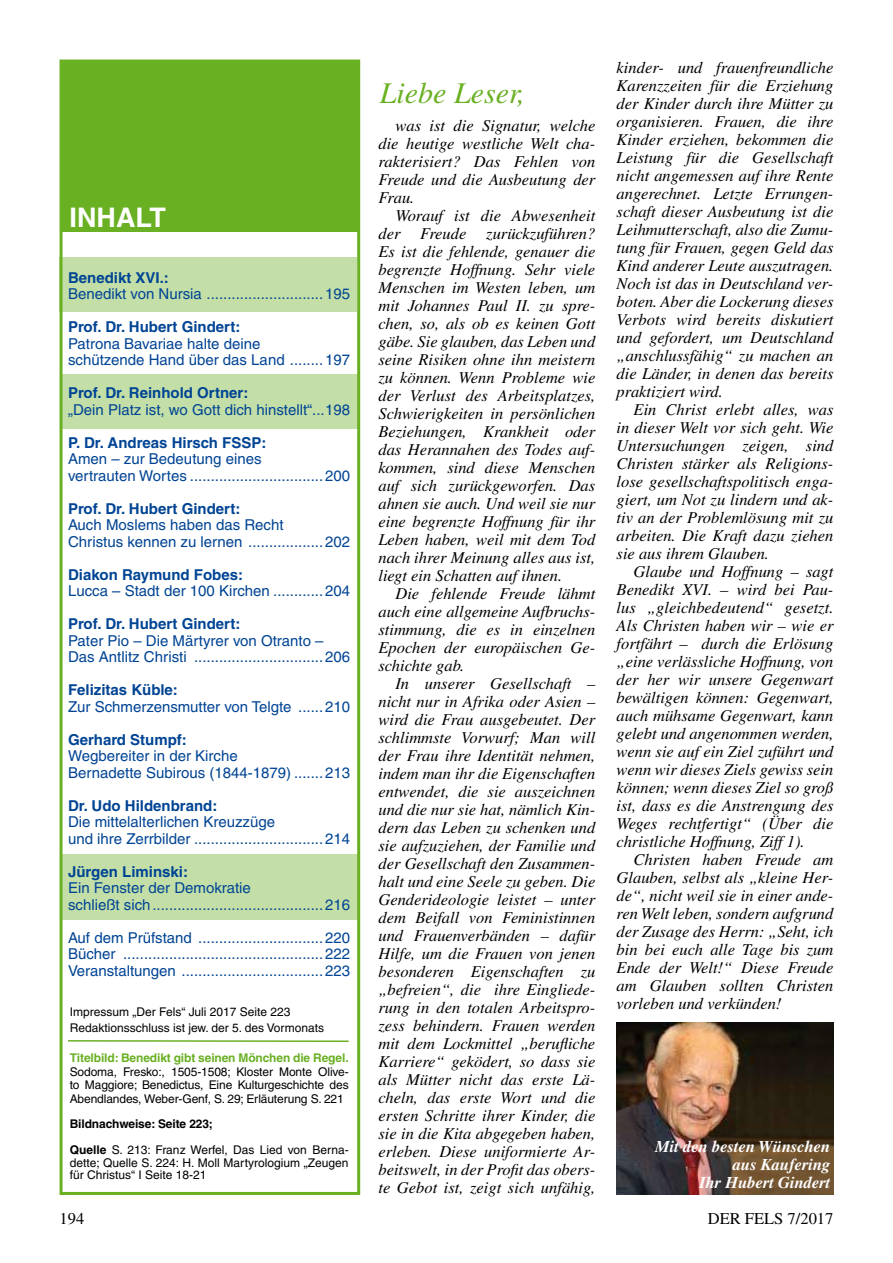
<style>
.page{position:relative;width:893px;height:1263px;background:#fff}
.page>*{position:absolute;margin:0;border:0;box-sizing:border-box;transform-origin:0 0}
.t1{font:italic 30px "Times";color:#6ab023}
.t2{font:700 27px "Helvetica";color:#fff}
.t3{font:italic 16.5px/18px "Times";color:#000;text-align:justify}
.t4{font:italic 700 16.5px/18px "Times";color:#fff;text-align:right}
.t5{font:16.5px "Times";color:#000}
.t6{font:15px/16.5px "Helvetica";color:#004494}
.t7{font:700 15px "Helvetica";color:#004494}
.t8{font:12px/13.5px "Helvetica";color:#000}
.t9{font:700 12px "Helvetica";letter-spacing:-.01em;color:#6ab023}
.s1{font-weight:700}
</style>
<div class="page">
<div style="left:62px;top:855px;width:297px;height:65px;background:#c3dfa7"></div>
<div style="left:61px;top:375px;width:297px;height:54px;background:#c3dfa7"></div>
<div style="left:60px;top:257px;width:297px;height:54px;background:#c3dfa7"></div>
<div style="left:60px;top:60px;width:300px;height:1135px;border:3px solid #6ab023"></div>
<div style="left:62px;top:62px;width:296px;height:170px;background:#6ab023"></div>
<hr style="left:68px;top:1040px;width:281px;height:2px;background:#6ab023">
<img style="left:617px;top:1022px;width:216px;height:173px">
<h2 class="t2" style="left:70px;top:201px;width:98px">INHALT</h2>
<p class="t7" style="left:68px;top:268px;width:102px">Benedikt XVI.:</p>
<p class="t6" style="left:68px;top:286px;width:283px">Benedikt von Nursia ............................195</p>
<p class="t7" style="left:68px;top:318px;width:174px">Prof. Dr. Hubert Gindert:</p>
<p class="t6" style="left:68px;top:335px;width:283px">Patrona Bavariae halte deine<br>schützende Hand über das Land ........197</p>
<p class="t7" style="left:68px;top:384px;width:182px">Prof. Dr. Reinhold Ortner:</p>
<p class="t6" style="left:68px;top:401px;width:283px">„Dein Platz ist, wo Gott dich hinstellt“...198</p>
<p class="t7" style="left:68px;top:433px;width:200px">P. Dr. Andreas Hirsch FSSP:</p>
<p class="t6" style="left:68px;top:451px;width:283px">Amen – zur Bedeutung eines<br>vertrauten Wortes ................................200</p>
<p class="t7" style="left:68px;top:499px;width:174px">Prof. Dr. Hubert Gindert:</p>
<p class="t6" style="left:68px;top:517px;width:283px">Auch Moslems haben das Recht<br>Christus kennen zu lernen ..................202</p>
<p class="t7" style="left:68px;top:565px;width:177px">Diakon Raymund Fobes:</p>
<p class="t6" style="left:68px;top:583px;width:283px">Lucca – Stadt der 100 Kirchen ............204</p>
<p class="t7" style="left:68px;top:615px;width:174px">Prof. Dr. Hubert Gindert:</p>
<p class="t6" style="left:68px;top:632px;width:283px">Pater Pio – Die Märtyrer von Otranto –<br>Das Antlitz Christi ...............................206</p>
<p class="t7" style="left:68px;top:681px;width:111px">Felizitas Küble:</p>
<p class="t6" style="left:68px;top:698px;width:283px">Zur Schmerzensmutter von Telgte ......210</p>
<p class="t7" style="left:68px;top:730px;width:120px">Gerhard Stumpf:</p>
<p class="t6" style="left:68px;top:748px;width:283px">Wegbereiter in der Kirche<br>Bernadette Subirous (1844-1879) .......213</p>
<p class="t7" style="left:68px;top:796px;width:151px">Dr. Udo Hildenbrand:</p>
<p class="t6" style="left:68px;top:814px;width:283px">Die mittelalterlichen Kreuzzüge<br>und ihre Zerrbilder ...............................214</p>
<p class="t7" style="left:68px;top:862px;width:121px">Jürgen Liminski:</p>
<p class="t6" style="left:68px;top:880px;width:283px">Ein Fenster der Demokratie<br>schließt sich.........................................216</p>
<p class="t6" style="left:68px;top:929px;width:283px;text-align:justify">Auf dem Prüfstand ..............................220<br>Bücher ................................................222<br>Veranstaltungen ..................................223</p>
<p class="t8" style="left:70px;top:1003px;width:256px;line-height:16.5px">Impressum „Der Fels“ Juli 2017 Seite 223<br>Redaktionsschluss ist jew. der 5. des Vormonats</p>
<p class="t9" style="left:70px;top:1051px;width:280px">Titelbild: Benedikt gibt seinen Mönchen die Regel.</p>
<p class="t8" style="left:70px;top:1065px;width:280px;text-align:justify">Sodoma, Fresko:, 1505-1508; Kloster Monte Olive&shy;to Maggiore; Benedictus, Eine Kulturgeschichte des Abendlandes, Weber-Genf, S. 29; Erläuterung S. 221</p>
<p class="t8" style="left:70px;top:1111px;width:280px;line-height:25.5px"><span class="s1">Bildnachweise: Seite 223;<br>Quelle</span> S. 213: Franz Werfel, Das Lied von Berna-</p>
<p class="t8" style="left:70px;top:1156px;width:280px;line-height:12.8px">dette; Quelle S. 224: H. Moll Martyrologium „Zeugen für Christus“ I Seite 18-21</p>
<h1 class="t1" style="left:380px;top:77px;width:146px">Liebe Leser,</h1>
<p class="t3" style="left:378px;top:116px;width:218px;text-indent:17px">was ist die Signatur, welche die heutige westliche Welt cha&shy;rakterisiert? Das Fehlen von Freude und die Ausbeutung der Frau.</p>
<p class="t3" style="left:378px;top:206px;width:218px;text-indent:17px">Worauf ist die Abwesenheit der Freude zurückzuführen?<br>Es ist die fehlende, genauer die begrenzte Hoffnung. Sehr viele Menschen im Westen leben, um mit Johannes Paul II. zu spre&shy;chen, so, als ob es keinen Gott gäbe. Sie glauben, das Leben und seine Risiken ohne ihn meistern zu können. Wenn Probleme wie der Verlust des Arbeitsplatzes, Schwierigkeiten in persönlichen Beziehungen, Krankheit oder das Herannahen des Todes auf&shy;kommen, sind diese Menschen auf sich zurückgeworfen. Das ahnen sie auch. Und weil sie nur eine begrenzte Hoffnung für ihr Leben haben, weil mit dem Tod nach ihrer Meinung alles aus ist, liegt ein Schatten auf ihnen.</p>
<p class="t3" style="left:378px;top:584px;width:218px;text-indent:17px">Die fehlende Freude lähmt auch eine allgemeine Aufbruchs&shy;stimmung, die es in einzelnen Epochen der europäischen Ge&shy;schichte gab.</p>
<p class="t3" style="left:378px;top:674px;width:218px;text-indent:17px">In unserer Gesellschaft – nicht nur in Afrika oder Asien – wird die Frau ausgebeutet. Der schlimmste Vorwurf; Man will der Frau ihre Identität nehmen, indem man ihr die Eigenschaften entwendet, die sie auszeichnen und die nur sie hat, nämlich Kin&shy;dern das Leben zu schenken und sie aufzuziehen, der Familie und der Gesellschaft den Zusammen&shy;halt und eine Seele zu geben. Die Genderideologie leistet – unter dem Beifall von Feministinnen und Frauenverbänden – dafür Hilfe, um die Frauen von jenen besonderen Eigenschaften zu „befreien“, die ihre Eingliede&shy;rung in den totalen Arbeitspro&shy;zess behindern. Frauen werden mit dem Lockmittel „berufliche Karriere“ geködert, so dass sie als Mütter nicht das erste Lä&shy;cheln, das erste Wort und die ersten Schritte ihrer Kinder, die sie in die Kita abgegeben haben, erleben. Diese uniformierte Ar&shy;beitswelt, in der Profit das obers&shy;te Gebot ist, zeigt sich unfähig,</p>
<p class="t3" style="left:617px;top:58px;width:218px">kinder- und frauenfreundliche Karenzzeiten für die Erziehung der Kinder durch ihre Mütter zu organisieren. Frauen, die ihre Kinder erziehen, bekommen die Leistung für die Gesellschaft nicht angemessen auf ihre Rente angerechnet. Letzte Errungen&shy;schaft dieser Ausbeutung ist die Leihmutterschaft, also die Zumu&shy;tung für Frauen, gegen Geld das Kind anderer Leute auszutragen.<br>Noch ist das in Deutschland ver&shy;boten. Aber die Lockerung dieses Verbots wird bereits diskutiert und gefordert, um Deutschland „anschlussfähig“ zu machen an die Länder, in denen das bereits praktiziert wird.</p>
<p class="t3" style="left:617px;top:400px;width:218px;text-indent:17px">Ein Christ erlebt alles, was in dieser Welt vor sich geht. Wie Untersuchungen zeigen, sind Christen stärker als Religions&shy;lose gesellschaftspolitisch enga&shy;giert, um Not zu lindern und ak&shy;tiv an der Problemlösung mit zu arbeiten. Die Kraft dazu ziehen sie aus ihrem Glauben.</p>
<p class="t3" style="left:617px;top:562px;width:218px;text-indent:17px">Glaube und Hoffnung – sagt Benedikt XVI. – wird bei Pau&shy;lus „gleichbedeutend“ gesetzt.<br>Als Christen haben wir – wie er fortfährt – durch die Erlösung „eine verlässliche Hoffnung, von der her wir unsere Gegenwart bewältigen können: Gegenwart, auch mühsame Gegenwart, kann gelebt und angenommen werden, wenn sie auf ein Ziel zuführt und wenn wir dieses Ziels gewiss sein können; wenn dieses Ziel so groß ist, dass es die Anstrengung des Weges rechtfertigt“ (Über die christliche Hoffnung, Ziff 1).</p>
<p class="t3" style="left:617px;top:850px;width:218px;text-indent:17px">Christen haben Freude am Glauben, selbst als „kleine Her&shy;de“, nicht weil sie in einer ande&shy;ren Welt leben, sondern aufgrund der Zusage des Herrn: „Seht, ich bin bei euch alle Tage bis zum Ende der Welt!“ Diese Freude am Glauben sollten Christen vorleben und verkünden!</p>
<p class="t4" style="left:655px;top:1137px;width:177px">Mit den besten Wünschen aus Kaufering<br>Ihr Hubert Gindert</p>
<p class="t5" style="left:60px;top:1209px;width:26px">194</p>
<p class="t5" style="left:708px;top:1209px;width:127px">DER FELS 7/2017</p>
</div>
